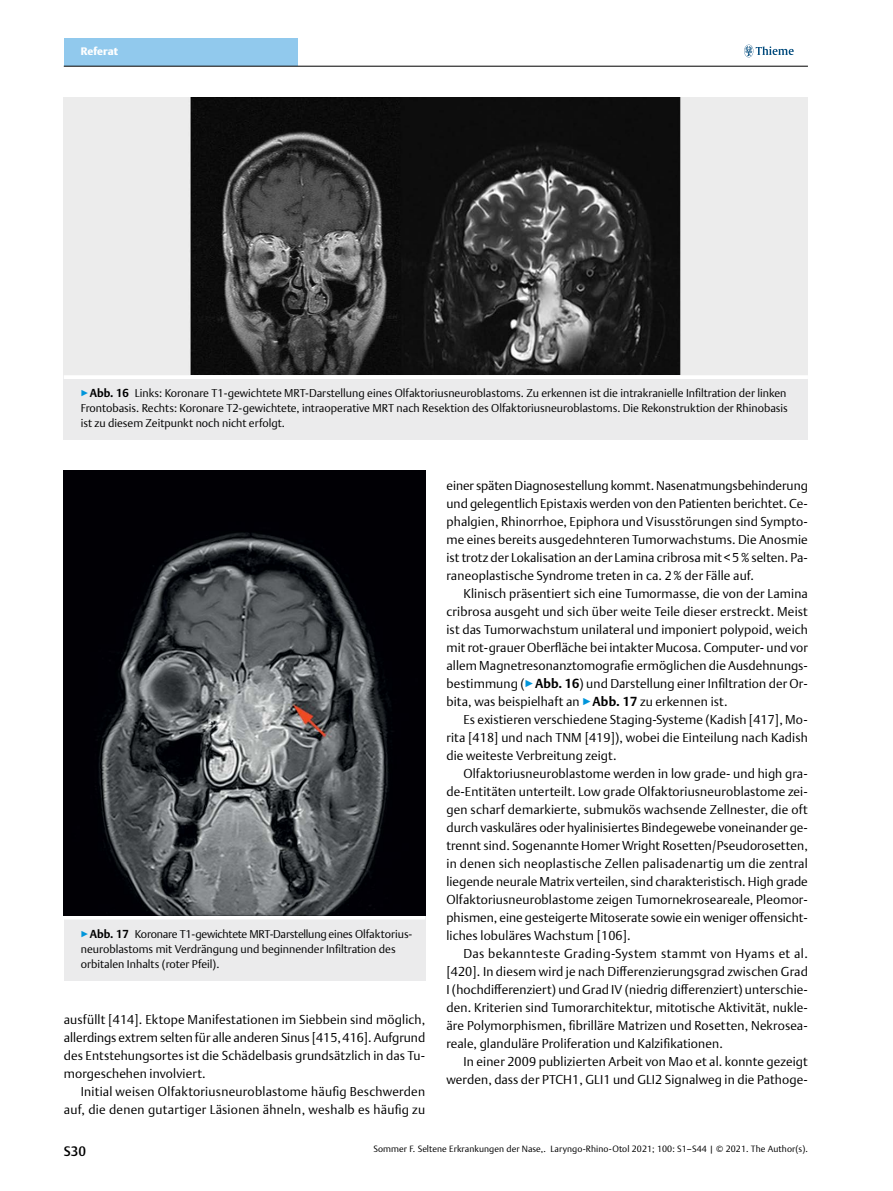
<style>
.page{position:relative;width:893px;height:1191px;background:#fff}
.page>*{position:absolute;margin:0;border:0;box-sizing:border-box;transform-origin:0 0}
.t1{font:500 13.5px "Thieme Argo 2011";color:#000}
.t2{font:300 12.75px/18px "Thieme Argo 2011";letter-spacing:.01em;color:#000;text-align:justify}
.t3{font:300 11.25px/15px "Thieme Argo 2011";color:#000}
.t4{font:900 10.8px "Thieme Argo 2011";letter-spacing:.005em;color:#fff}
.t5{font:300 9px "Thieme Argo 2011";letter-spacing:.01em;color:#000}
.s1{color:#0095da}
.s2{font-weight:700}
</style>
<div class="page">
<div style="left:64px;top:38px;width:234px;height:28px;background:#91c9ed"></div>
<svg style="left:744px;top:45px;width:50px;height:12px"></svg>
<hr style="left:64px;top:66px;width:744px;height:1px;background:#000">
<div style="left:64px;top:916px;width:361px;height:64px;background:#ebebec"></div>
<hr style="left:64px;top:915px;width:361px;height:4px;background:#fff">
<img style="left:64px;top:471px;width:361px;height:445px">
<img style="left:64px;top:98px;width:744px;height:277px">
<div style="left:64px;top:375px;width:744px;height:65px;background:#ebebec"></div>
<hr style="left:64px;top:375px;width:744px;height:4px;background:#fff">
<p class="t4" style="left:81px;top:44px;width:39px">Referat</p>
<p class="t3" style="left:81px;top:385px;width:709px"><span class="s1">▶</span><span class="s2">Abb. 16</span> Links: Koronare T1-gewichtete MRT-Darstellung eines Olfaktoriusneuroblastoms. Zu erkennen ist die intrakranielle Infiltration der linken<br>Frontobasis. Rechts: Koronare T2-gewichtete, intraoperative MRT nach Resektion des Olfaktoriusneuroblastoms. Die Rekonstruktion der Rhinobasis ist zu diesem Zeitpunkt noch nicht erfolgt.</p>
<p class="t3" style="left:81px;top:925px;width:332px"><span class="s1">▶</span><span class="s2">Abb. 17</span> Koronare T1-gewichtete MRT-Darstellung eines Olfaktorius&shy;neuroblastoms mit Verdrängung und beginnender Infiltration des orbitalen Inhalts (roter Pfeil).</p>
<p class="t2" style="left:64px;top:1010px;width:363px">ausfüllt [414]. Ektope Manifestationen im Siebbein sind möglich, allerdings extrem selten für alle anderen Sinus [415,416]. Aufgrund des Entstehungsortes ist die Schädelbasis grundsätzlich in das Tu&shy;morgeschehen involviert.</p>
<p class="t2" style="left:64px;top:1082px;width:363px;text-align:right">Initial weisen Olfaktoriusneuroblastome häufig Beschwerden auf, die denen gutartiger Läsionen ähneln, weshalb es häufig zu</p>
<p class="t2" style="left:446px;top:476px;width:363px">einer späten Diagnosestellung kommt. Nasenatmungsbehinderung und gelegentlich Epistaxis werden von den Patienten berichtet. Ce&shy;phalgien, Rhinorrhoe, Epiphora und Visusstörungen sind Sympto&shy;me eines bereits ausgedehnteren Tumorwachstums. Die Anosmie ist trotz der Lokalisation an der Lamina cribrosa mit &lt;5% selten. Pa&shy;raneoplastische Syndrome treten in ca. 2% der Fälle auf.</p>
<p class="t2" style="left:446px;top:584px;width:363px;text-indent:17px">Klinisch präsentiert sich eine Tumormasse, die von der Lamina cribrosa ausgeht und sich über weite Teile dieser erstreckt. Meist ist das Tumorwachstum unilateral und imponiert polypoid, weich mit rot-grauer Oberfläche bei intakter Mucosa. Computer- und vor allem Magnetresonanztomografie ermöglichen die Ausdehnungs&shy;bestimmung (<span class="s1">▶</span><span class="s2">Abb. 16</span>) und Darstellung einer Infiltration der Or&shy;bita, was beispielhaft an <span class="s1">▶</span><span class="s2">Abb. 17</span> zu erkennen ist.</p>
<p class="t2" style="left:446px;top:710px;width:363px;text-indent:17px">Es existieren verschiedene Staging-Systeme (Kadish [417], Mo&shy;rita [418] und nach TNM [419]), wobei die Einteilung nach Kadish die weiteste Verbreitung zeigt.</p>
<p class="t2" style="left:446px;top:764px;width:363px;text-indent:17px">Olfaktoriusneuroblastome werden in low grade- und high gra&shy;de-Entitäten unterteilt. Low grade Olfaktoriusneuroblastome zei&shy;gen scharf demarkierte, submukös wachsende Zellnester, die oft durch vaskuläres oder hyalinisiertes Bindegewebe voneinander ge&shy;trennt sind. Sogenannte Homer Wright Rosetten/Pseudorosetten, in denen sich neoplastische Zellen palisadenartig um die zentral liegende neurale Matrix verteilen, sind charakteristisch. High grade Olfaktoriusneuroblastome zeigen Tumornekroseareale, Pleomor&shy;phismen, eine gesteigerte Mitoserate sowie ein weniger offensicht&shy;liches lobuläres Wachstum [106].</p>
<p class="t2" style="left:446px;top:944px;width:363px;text-indent:17px">Das bekannteste Grading-System stammt von Hyams et al. [420]. In diesem wird je nach Differenzierungsgrad zwischen Grad I (hochdifferenziert) und Grad IV (niedrig differenziert) unterschie&shy;den. Kriterien sind Tumorarchitektur, mitotische Aktivität, nukle&shy;äre Polymorphismen, fibrilläre Matrizen und Rosetten, Nekrosea&shy;reale, glanduläre Proliferation und Kalzifikationen.</p>
<p class="t2" style="left:446px;top:1052px;width:363px;text-align:right">In einer 2009 publizierten Arbeit von Mao et al. konnte gezeigt werden, dass der PTCH1, GLI1 und GLI2 Signalweg in die Pathoge-</p>
<p class="t1" style="left:64px;top:1142px;width:24px">S30</p>
<p class="t5" style="left:373px;top:1143px;width:436px">Sommer F. Seltene Erkrankungen der Nase,. Laryngo-Rhino-Otol 2021; 100: S1–S44 | © 2021. The Author(s).</p>
</div>
